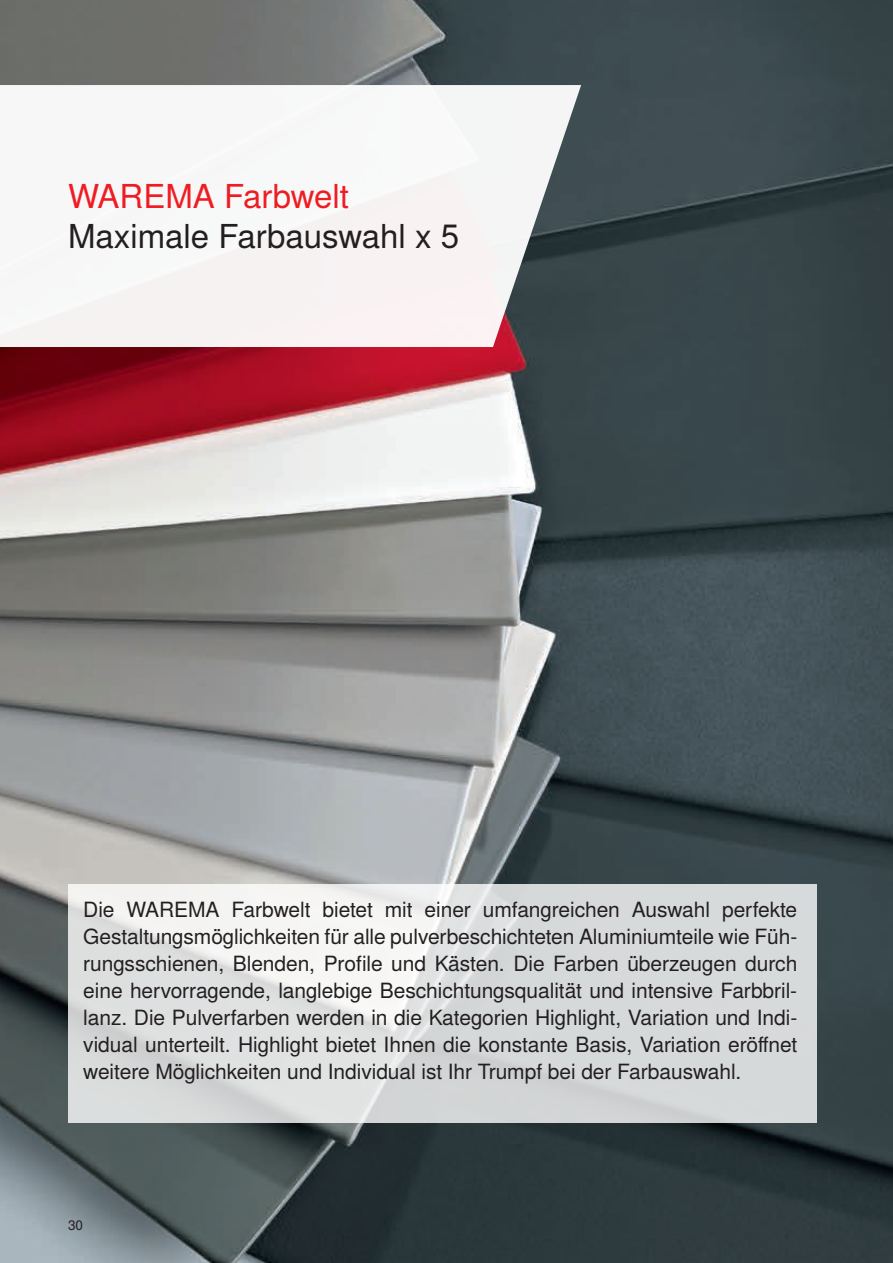
<style>
.page{position:relative;width:893px;height:1263px;background:#fff}
.page>*{position:absolute;margin:0;border:0;box-sizing:border-box;transform-origin:0 0}
.t1{font:33px "Nimbus San LOT";color:#231f20}
.t2{font:33px "Nimbus San LOT";color:#ee1d23}
.t3{font:21px/27px "Nimbus San LOT";letter-spacing:-.005em;color:#231f20;text-align:justify}
.t4{font:13.5px "Nimbus San LOT";color:#231f20}
</style>
<div class="page">
<img style="left:0;top:0;width:893px;height:1263px">
<svg style="left:0;top:85px;width:581px;height:262px;fill:#f7f5f6"></svg>
<svg style="left:68px;top:884px;width:748px;height:239px;fill:#d7dadb"></svg>
<h1 class="t2" style="left:68px;top:177px;width:283px">WAREMA Farbwelt</h1>
<h1 class="t1" style="left:68px;top:216px;width:392px">Maximale Farbauswahl x 5</h1>
<p class="t3" style="left:83px;top:896px;width:716px">Die WAREMA Farbwelt bietet mit einer umfangreichen Auswahl perfekte Gestaltungsmöglichkeiten für alle pulverbeschichteten Aluminiumteile wie Füh&shy;rungsschienen, Blenden, Profile und Kästen. Die Farben überzeugen durch eine hervorragende, langlebige Beschichtungsqualität und intensive Farbbril&shy;lanz. Die Pulverfarben werden in die Kategorien Highlight, Variation und Indi&shy;vidual unterteilt. Highlight bietet Ihnen die konstante Basis, Variation eröffnet weitere Möglichkeiten und Individual ist Ihr Trumpf bei der Farbauswahl.</p>
<p class="t4" style="left:68px;top:1217px;width:17px">30</p>
</div>
